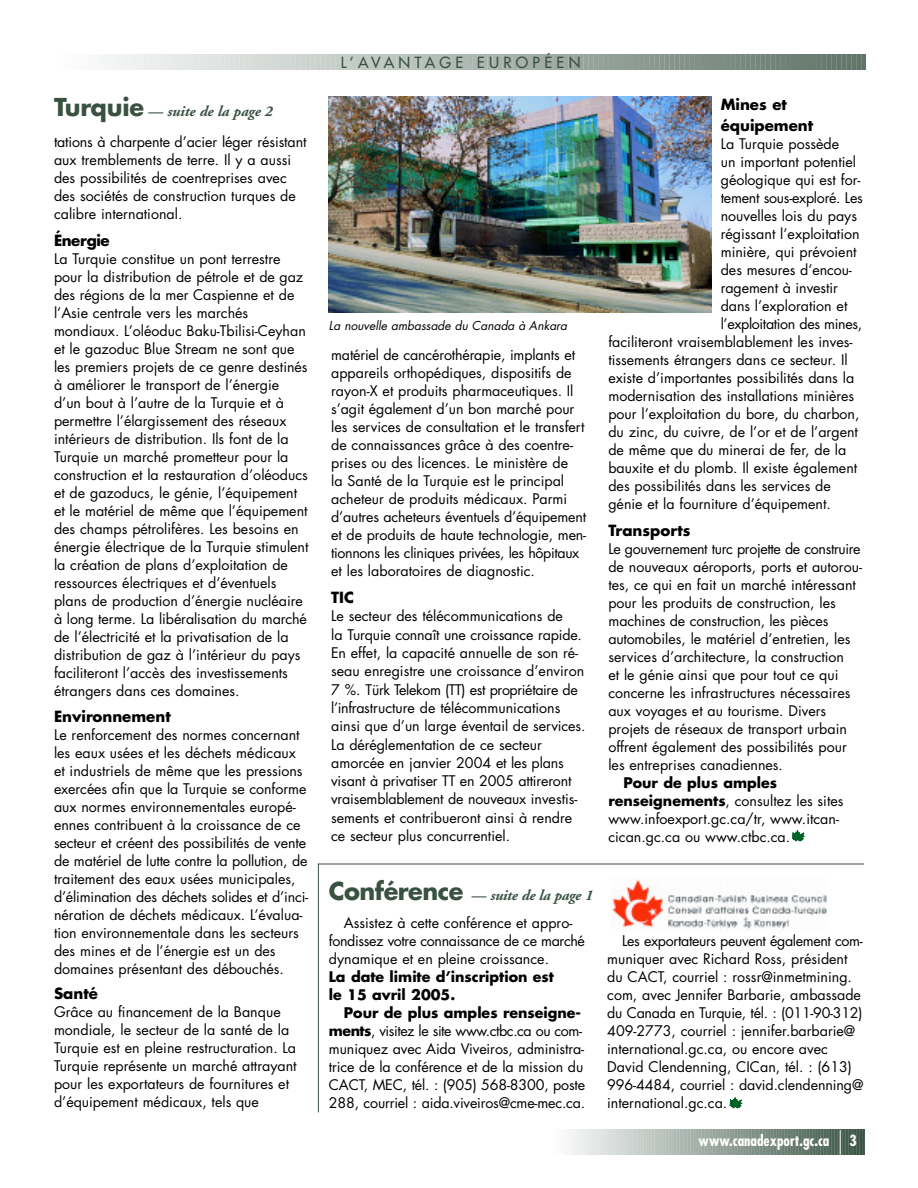
<style>
.page{position:relative;width:918px;height:1188px;background:#fff}
.page>*{position:absolute;margin:0;border:0;box-sizing:border-box;transform-origin:0 0}
.t1{font:700 15px/21px "Futura";color:#000}
.t2{font:italic 700 15px "Adobe Garamond";letter-spacing:-.01em;color:#385142}
.t3{font:700 condensed 15px "Futura";color:#fff}
.t4{font:15px "Futura";letter-spacing:.29em;color:#385142}
.t5{font:700 15px "Futura";letter-spacing:-.03em;color:#000}
.t6{font:14.25px/18px "Futura";color:#000}
.t7{font:700 14.25px/18px "Futura";color:#000}
.t8{font:14.25px "Futura";letter-spacing:-.025em;color:#000}
.t9{font:14.25px "Futura";letter-spacing:-.02em;color:#000}
.t10{font:italic 12px "Futura";color:#000}
.s1{font-family:"Futura";font-style:normal;font-size:24px}
.s2{font-weight:700}
</style>
<div class="page">
<svg style="left:569px;top:1129px;width:296px;height:26px;background:#9aa79f"></svg>
<svg style="left:108px;top:54px;width:757px;height:15px;background:#abb6af"></svg>
<img style="left:329px;top:97px;width:383px;height:216px">
<hr style="left:318px;top:864px;width:546px;height:1px;background:#385142">
<hr style="left:318px;top:864px;width:1px;height:248px;background:#385142">
<img style="left:612px;top:880px;width:215px;height:49px">
<svg style="left:730px;top:1098px;width:13px;height:10px"></svg>
<svg style="left:792px;top:831px;width:13px;height:10px"></svg>
<p class="t2" style="left:54px;top:105px;width:220px"><span class="s1">Turquie</span> — suite de la page 2</p>
<p class="t6" style="left:54px;top:134px;width:254px">tations à charpente d’acier léger résistant aux tremblements de terre. Il y a aussi des possibilités de coentreprises avec des sociétés de construction turques de calibre international.</p>
<p class="t5" style="left:54px;top:234px;width:57px">Énergie</p>
<p class="t6" style="left:54px;top:251px;width:256px">La Turquie constitue un pont terrestre pour la distribution de pétrole et de gaz des régions de la mer Caspienne et de l’Asie centrale vers les marchés mondiaux. L’oléoduc Baku-Tbilisi-Ceyhan et le gazoduc Blue Stream ne sont que les premiers projets de ce genre destinés à améliorer le transport de l’énergie d’un bout à l’autre de la Turquie et à permettre l’élargissement des réseaux intérieurs de distribution. Ils font de la Turquie un marché prometteur pour la construction et la restauration d’oléoducs et de gazoducs, le génie, l’équipement et le matériel de même que l’équipement des champs pétrolifères. Les besoins en énergie électrique de la Turquie stimulent la création de plans d’exploitation de ressources électriques et d’éventuels plans de production d’énergie nucléaire à long terme. La libéralisation du marché de l’électricité et la privatisation de la distribution de gaz à l’intérieur du pays faciliteront l’accès des investissements étrangers dans ces domaines.</p>
<p class="t1" style="left:54px;top:707px;width:118px">Environnement</p>
<p class="t6" style="left:54px;top:727px;width:256px">Le renforcement des normes concernant les eaux usées et les déchets médicaux et industriels de même que les pressions exercées afin que la Turquie se conforme aux normes environnementales europé&shy;ennes contribuent à la croissance de ce secteur et créent des possibilités de vente de matériel de lutte contre la pollution, de traitement des eaux usées municipales, d’élimination des déchets solides et d’inci&shy;nération de déchets médicaux. L’évalua&shy;tion environnementale dans les secteurs des mines et de l’énergie est un des domaines présentant des débouchés.</p>
<p class="t1" style="left:54px;top:984px;width:45px">Santé</p>
<p class="t6" style="left:54px;top:1004px;width:244px">Grâce au financement de la Banque mondiale, le secteur de la santé de la Turquie est en pleine restructuration. La Turquie représente un marché attrayant pour les exportateurs de fournitures et d’équipement médicaux, tels que</p>
<p class="t4" style="left:341px;top:55px;width:241px">L’AVANTAGE EUROPÉEN</p>
<p class="t10" style="left:329px;top:320px;width:240px">La nouvelle ambassade du Canada à Ankara</p>
<p class="t6" style="left:331px;top:347px;width:257px">matériel de cancérothérapie, implants et appareils orthopédiques, dispositifs de rayon-X et produits pharmaceutiques. Il s’agit également d’un bon marché pour les services de consultation et le transfert de connaissances grâce à des coentre&shy;prises ou des licences. Le ministère de<br>la Santé de la Turquie est le principal acheteur de produits médicaux. Parmi d’autres acheteurs éventuels d’équipement et de produits de haute technologie, men&shy;tionnons les cliniques privées, les hôpitaux et les laboratoires de diagnostic.</p>
<p class="t1" style="left:331px;top:588px;width:24px">TIC</p>
<p class="t6" style="left:331px;top:608px;width:256px">Le secteur des télécommunications de<br>la Turquie connaît une croissance rapide.<br>En effet, la capacité annuelle de son ré&shy;seau enregistre une croissance d’environ 7 %. Türk Telekom (TT) est propriétaire de l’infrastructure de télécommunications ainsi que d’un large éventail de services.<br>La déréglementation de ce secteur amorcée en janvier 2004 et les plans visant à privatiser TT en 2005 attireront vraisemblablement de nouveaux investis&shy;sements et contribueront ainsi à rendre ce secteur plus concurrentiel.</p>
<p class="t2" style="left:329px;top:889px;width:265px"><span class="s1">Conférence</span> — suite de la page 1</p>
<p class="t6" style="left:329px;top:915px;width:258px;text-indent:15px">Assistez à cette conférence et appro&shy;fondissez votre connaissance de ce marché dynamique et en pleine croissance.</p>
<p class="t7" style="left:329px;top:969px;width:227px">La date limite d’inscription est le 15 avril 2005.</p>
<p class="t6" style="left:329px;top:1005px;width:258px;text-indent:15px"><span class="s2">Pour de plus amples renseigne&shy;ments</span>, visitez le site www.ctbc.ca ou com&shy;muniquez avec Aida Viveiros, administra&shy;trice de la conférence et de la mission du CACT, MEC, tél. : (905) 568-8300, poste 288, courriel : aida.viveiros@cme-mec.ca.</p>
<p class="t1" style="left:721px;top:95px;width:94px">Mines et équipement</p>
<p class="t6" style="left:721px;top:136px;width:120px">La Turquie possède</p>
<p class="t6" style="left:721px;top:154px;width:137px">un important potentiel</p>
<p class="t6" style="left:721px;top:172px;width:141px">géologique qui est for-</p>
<p class="t9" style="left:721px;top:191px;width:144px">tement sous-exploré. Les</p>
<p class="t6" style="left:721px;top:208px;width:138px">nouvelles lois du pays</p>
<p class="t6" style="left:721px;top:226px;width:140px">régissant l’exploitation</p>
<p class="t6" style="left:721px;top:244px;width:137px">minière, qui prévoient</p>
<p class="t6" style="left:721px;top:262px;width:133px">des mesures d’encou-</p>
<p class="t6" style="left:721px;top:280px;width:119px">ragement à investir</p>
<p class="t6" style="left:721px;top:298px;width:128px">dans l’exploration et</p>
<p class="t8" style="left:721px;top:317px;width:143px">l’exploitation des mines,</p>
<p class="t6" style="left:608px;top:334px;width:246px">faciliteront vraisemblablement les inves-</p>
<p class="t6" style="left:608px;top:352px;width:241px">tissements étrangers dans ce secteur. Il</p>
<p class="t6" style="left:608px;top:370px;width:247px">existe d’importantes possibilités dans la</p>
<p class="t6" style="left:608px;top:388px;width:247px">modernisation des installations minières</p>
<p class="t6" style="left:608px;top:406px;width:253px">pour l’exploitation du bore, du charbon,</p>
<p class="t6" style="left:608px;top:424px;width:251px">du zinc, du cuivre, de l’or et de l’argent</p>
<p class="t6" style="left:608px;top:442px;width:240px">de même que du minerai de fer, de la</p>
<p class="t6" style="left:608px;top:460px;width:250px">bauxite et du plomb. Il existe également</p>
<p class="t6" style="left:608px;top:478px;width:224px">des possibilités dans les services de</p>
<p class="t6" style="left:608px;top:496px;width:224px">génie et la fourniture d’équipement.</p>
<p class="t1" style="left:608px;top:521px;width:84px">Transports</p>
<p class="t6" style="left:608px;top:541px;width:255px">Le gouvernement turc projette de construire de nouveaux aéroports, ports et autorou&shy;tes, ce qui en fait un marché intéressant pour les produits de construction, les machines de construction, les pièces automobiles, le matériel d’entretien, les services d’architecture, la construction<br>et le génie ainsi que pour tout ce qui concerne les infrastructures nécessaires aux voyages et au tourisme. Divers projets de réseaux de transport urbain offrent également des possibilités pour les entreprises canadiennes.</p>
<p class="t6" style="left:608px;top:775px;width:237px;text-indent:15px"><span class="s2">Pour de plus amples renseignements</span>, consultez les sites www.infoexport.gc.ca/tr, www.itcan&shy;cican.gc.ca ou www.ctbc.ca.</p>
<p class="t6" style="left:607px;top:933px;width:258px;text-indent:15px">Les exportateurs peuvent également com&shy;muniquer avec Richard Ross, président du CACT, courriel : rossr@inmetmining. com, avec Jennifer Barbarie, ambassade du Canada en Turquie, tél. : (011-90-312)<br>409-2773, courriel : jennifer.barbarie@ international.gc.ca, ou encore avec David Clendenning, CICan, tél. : (613)<br>996-4484, courriel : david.clendenning@ international.gc.ca.</p>
<p class="t3" style="left:699px;top:1134px;width:132px">www.canadexport.gc.ca</p>
<p class="t3" style="left:849px;top:1134px;width:9px">3</p>
</div>
